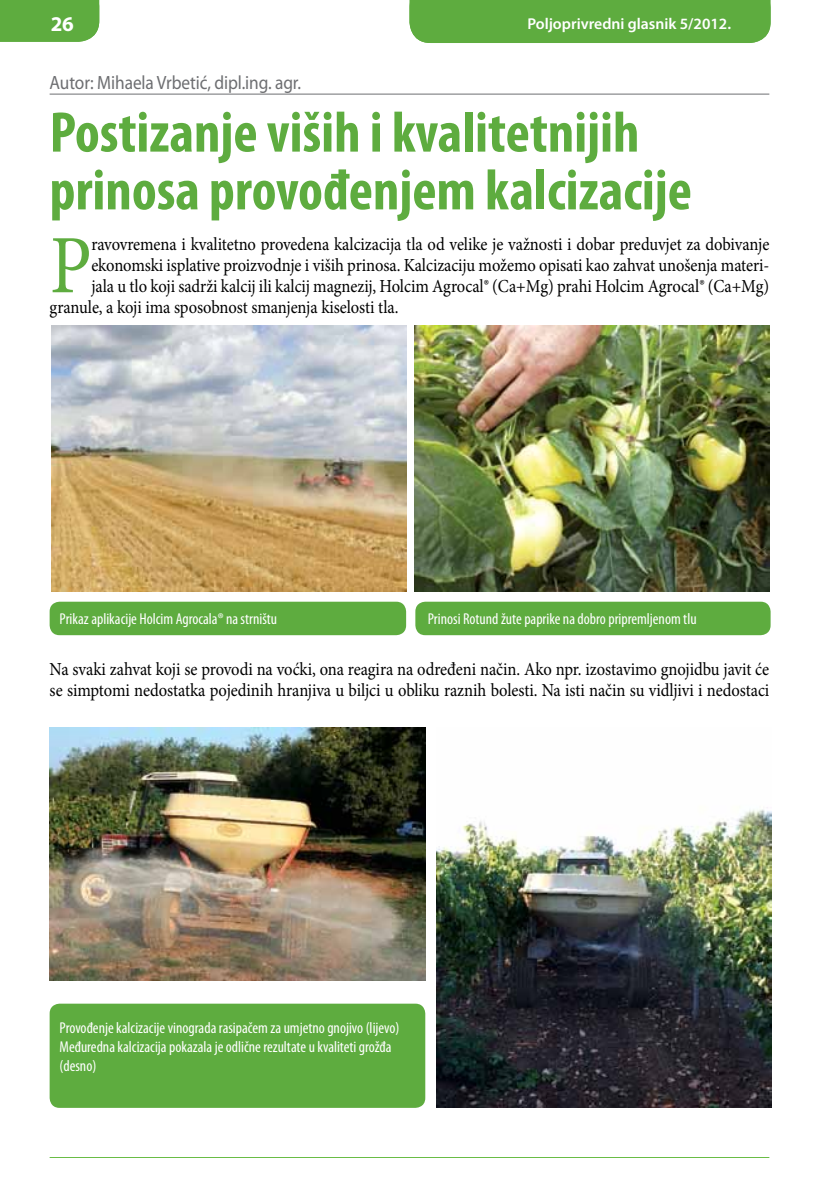
<style>
.page{position:relative;width:819px;height:1191px;background:#fff}
.page>*{position:absolute;margin:0;border:0;box-sizing:border-box;transform-origin:0 0}
.t1{font:82.95px "Minion Pro";color:#5eac3f;scale:.9 1}
.t2{font:700 condensed 57.75px/57.8px "Myriad Pro";color:#5eac3f}
.t3{font:700 21px "Myriad Pro";color:#fff}
.t4{font:19.25px "Myriad Pro";letter-spacing:-.005em;color:#6d6e71;scale:.9 1}
.t5{font:18.38px/21px "Minion Pro";letter-spacing:-.005em;color:#000;scale:.9 1}
.t6{font:condensed 15.75px/18.9px "Myriad Pro";color:#fff}
.t7{font:600 15.75px "Myriad Pro";color:#fff}
</style>
<div class="page">
<div style="left:0;top:0;width:99px;height:42px;background:#5eac3f"></div>
<div style="left:409px;top:0;width:361px;height:43px;background:#5eac3f"></div>
<hr style="left:50px;top:1157px;width:719px;height:1px;background:#69bd45">
<hr style="left:50px;top:94px;width:719px;height:1px;background:#6d6e71">
<img style="left:51px;top:325px;width:355px;height:266px">
<img style="left:414px;top:325px;width:355px;height:266px">
<div style="left:50px;top:601px;width:356px;height:34px;background:#5eac3f;border-radius:10px"></div>
<div style="left:50px;top:1003px;width:375px;height:104px;background:#5eac3f;border-radius:10px"></div>
<div style="left:415px;top:601px;width:355px;height:34px;background:#5eac3f;border-radius:10px"></div>
<img style="left:50px;top:727px;width:375px;height:253px">
<img style="left:436px;top:807px;width:335px;height:300px">
<p class="t3" style="left:19px;top:10px;width:57px">26 26</p>
<p class="t7" style="left:679px;top:13px;width:10px">6</p>
<p class="t7" style="left:718px;top:13px;width:10px">0</p>
<p class="t7" style="left:527px;top:13px;width:205px">Poljoprivredni glasnik 5/2012.</p>
<p class="t4" style="left:50px;top:71px;width:281px">Autor: Mihaela Vrbetić, dipl.ing. agr.</p>
<h2 class="t2" style="left:50px;top:102px;width:643px">Postizanje viših i kvalitetnijih prinosa provođenjem kalcizacije</h2>
<h1 class="t1" style="left:50px;top:210px;width:48px">P</h1>
<p class="t5" style="left:91px;top:234px;width:754px">ravovremena i kvalitetno provedena kalcizacija tla od velike je važnosti i dobar preduvjet za dobivanje</p>
<p class="t5" style="left:91px;top:255px;width:754px">ekonomski isplative proizvodnje i viših prinosa. Kalcizaciju možemo opisati kao zahvat unošenja materi-</p>
<p class="t5" style="left:91px;top:276px;width:754px">jala u tlo koji sadrži kalcij ili kalcij magnezij, Holcim Agrocal® (Ca+Mg) prahi Holcim Agrocal® (Ca+Mg)</p>
<p class="t5" style="left:50px;top:297px;width:389px">granule, a koji ima sposobnost smanjenja kiselosti tla.</p>
<p class="t6" style="left:60px;top:609px;width:219px">Prikaz aplikacije Holcim Agrocala® na strništu</p>
<p class="t6" style="left:428px;top:609px;width:270px">Prinosi Rotund žute paprike na dobro pripremljenom tlu</p>
<p class="t5" style="left:50px;top:659px;width:801px">Na svaki zahvat koji se provodi na voćki, ona reagira na određeni način. Ako npr. izostavimo gnojidbu javit će se simptomi nedostatka pojedinih hranjiva u biljci u obliku raznih bolesti. Na isti način su vidljivi i nedostaci</p>
<p class="t6" style="left:60px;top:1018px;width:341px">Provođenje kalcizacije vinograda rasipačem za umjetno gnojivo (lijevo)<br>Međuredna kalcizacija pokazala je odlične rezultate u kvaliteti grožđa (desno)</p>
</div>
